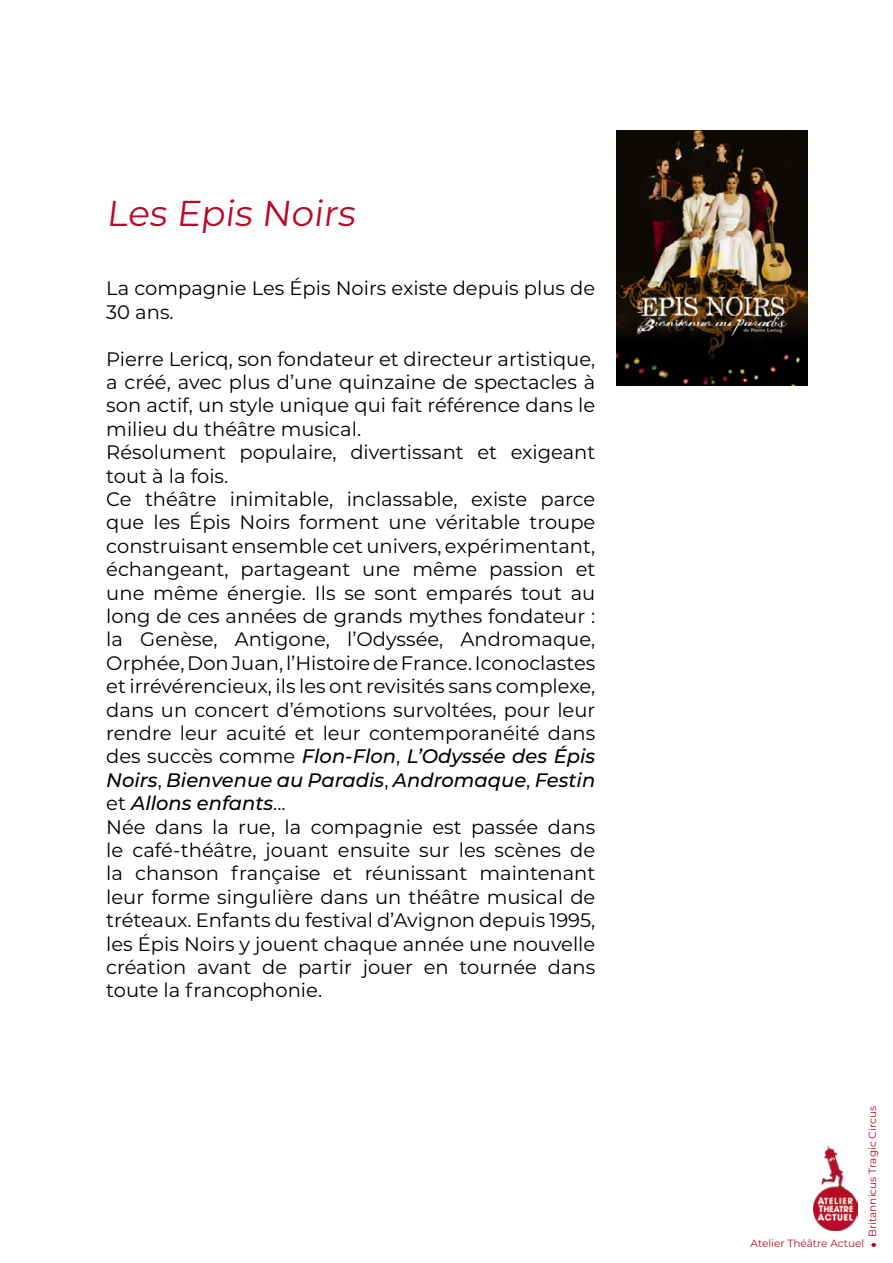
<style>
.page{position:relative;width:893px;height:1263px;background:#fff}
.page>*{position:absolute;margin:0;border:0;box-sizing:border-box;transform-origin:0 0}
.t1{font:36px "Montserrat";color:#b80b29}
.t2{font:19.5px/23.4px "Montserrat";color:#000}
.t3{font:10.5px "Montserrat";color:#b80b29}
.s1{font-weight:500;font-style:italic}
</style>
<div class="page">
<img style="left:813px;top:1145px;width:44px;height:85px">
<svg style="left:871px;top:1243px;width:5px;height:4px"></svg>
<img style="left:617px;top:130px;width:191px;height:256px">
<h1 class="t1" style="left:106px;top:189px;width:256px">Les Epis Noirs</h1>
<p class="t2" style="left:106px;top:276px;width:490px">La compagnie Les Épis Noirs existe depuis plus de<br>30 ans.</p>
<p class="t2" style="left:106px;top:346px;width:491px">Pierre Lericq, son fondateur et directeur artistique, a créé, avec plus d’une quinzaine de spectacles à son actif, un style unique qui fait référence dans le milieu du théâtre musical.<br>Résolument populaire, divertissant et exigeant tout à la fois.<br>Ce théâtre inimitable, inclassable, existe parce que les Épis Noirs forment une véritable troupe construisant ensemble cet univers, expérimentant, échangeant, partageant une même passion et une même énergie. Ils se sont emparés tout au long de ces années de grands mythes fondateur : la Genèse, Antigone, l’Odyssée, Andromaque, Orphée, Don Juan, l’Histoire de France. Iconoclastes et irrévérencieux, ils les ont revisités sans complexe, dans un concert d’émotions survoltées, pour leur rendre leur acuité et leur contemporanéité dans des succès comme <span class="s1">Flon-Flon</span>, <span class="s1">L’Odyssée des Épis Noirs</span>, <span class="s1">Bienvenue au Paradis</span>, <span class="s1">Andromaque</span>, <span class="s1">Festin </span>et <span class="s1">Allons enfants</span>...<br>Née dans la rue, la compagnie est passée dans le café-théâtre, jouant ensuite sur les scènes de la chanson française et réunissant maintenant leur forme singulière dans un théâtre musical de tréteaux. Enfants du festival d’Avignon depuis 1995, les Épis Noirs y jouent chaque année une nouvelle création avant de partir jouer en tournée dans toute la francophonie.</p>
<p class="t3" style="left:865px;top:1237px;width:132px;rotate:-90deg">Britannicus Tragic Circus</p>
<p class="t3" style="left:750px;top:1236px;width:115px">Atelier Théâtre Actuel</p>
</div>
